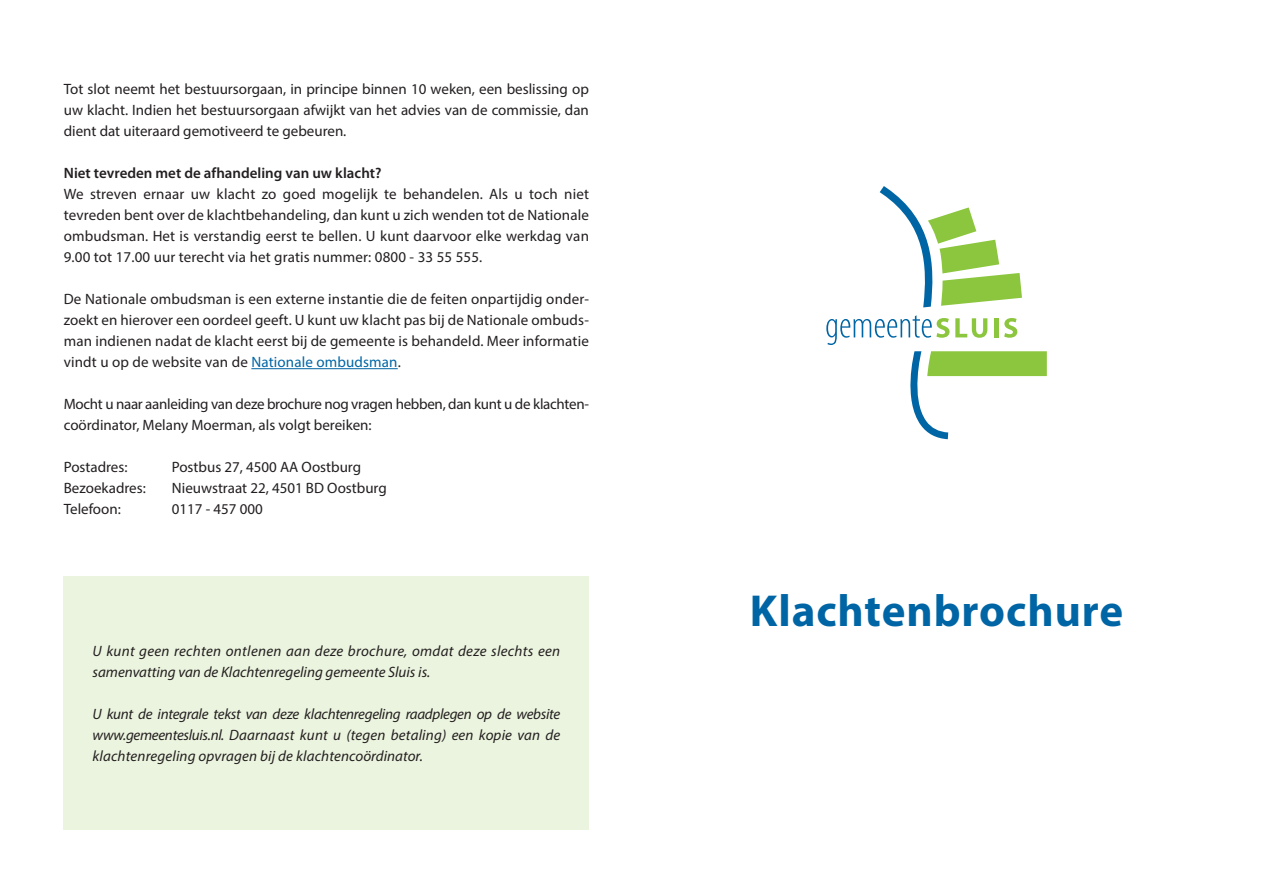
<style>
.page{position:relative;width:1263px;height:893px;background:#fff}
.page>*{position:absolute;margin:0;border:0;box-sizing:border-box;transform-origin:0 0}
.t1{font:700 45px "Myriad Pro";letter-spacing:.02em;color:#0065a4}
.t2{font:15px/21px "Myriad Pro";color:#231f20;text-align:justify}
.t3{font:italic 15px/21px "Myriad Pro";letter-spacing:.01em;color:#231f20}
.t4{font:15px/21px "Myriad Pro";letter-spacing:-.02em;color:#231f20}
.t5{font:600 15px "Myriad Pro";color:#231f20}
.s1{color:#0065a4}
</style>
<div class="page">
<hr style="left:251px;top:368px;width:147px;height:1px;background:#0065a4">
<svg style="left:826px;top:315px;width:123px;height:30px"></svg>
<svg style="left:955px;top:318px;width:32px;height:20px"></svg>
<hr style="left:994px;top:318px;width:4px;height:19px;background:#8bc63e">
<svg style="left:1004px;top:318px;width:13px;height:20px"></svg>
<svg style="left:910px;top:351px;width:137px;height:88px"></svg>
<svg style="left:880px;top:186px;width:142px;height:121px"></svg>
<div style="left:64px;top:576px;width:525px;height:253px;background:#ebf4de"></div>
<p class="t2" style="left:64px;top:78px;width:527px">Tot slot neemt het bestuursorgaan, in principe binnen 10 weken, een beslissing op uw klacht. Indien het bestuursorgaan afwijkt van het advies van de commissie, dan dient dat uiteraard gemotiveerd te gebeuren.</p>
<p class="t5" style="left:64px;top:164px;width:319px">Niet tevreden met de afhandeling van uw klacht?</p>
<p class="t2" style="left:64px;top:183px;width:527px">We streven ernaar uw klacht zo goed mogelijk te behandelen. Als u toch niet tevreden bent over de klachtbehandeling, dan kunt u zich wenden tot de Nationale ombudsman. Het is verstandig eerst te bellen. U kunt daarvoor elke werkdag van 9.00 tot 17.00 uur terecht via het gratis nummer: 0800 - 33 55 555.</p>
<p class="t2" style="left:64px;top:288px;width:527px">De Nationale ombudsman is een externe instantie die de feiten onpartijdig onder&shy;zoekt en hierover een oordeel geeft. U kunt uw klacht pas bij de Nationale ombuds&shy;man indienen nadat de klacht eerst bij de gemeente is behandeld. Meer informatie vindt u op de website van de <span class="s1">Nationale ombudsman</span>.</p>
<p class="t4" style="left:64px;top:393px;width:527px">Mocht u naar aanleiding van deze brochure nog vragen hebben, dan kunt u de klachten&shy;coördinator, Melany Moerman, als volgt bereiken:</p>
<p class="t2" style="left:64px;top:456px;width:65px">Postadres:</p>
<p class="t2" style="left:172px;top:456px;width:191px">Postbus 27, 4500 AA Oostburg</p>
<p class="t2" style="left:64px;top:477px;width:84px">Bezoekadres:</p>
<p class="t2" style="left:172px;top:477px;width:216px">Nieuwstraat 22, 4501 BD Oostburg</p>
<p class="t2" style="left:64px;top:498px;width:59px">Telefoon:</p>
<p class="t2" style="left:172px;top:498px;width:93px">0117 - 457 000</p>
<p class="t3" style="left:92px;top:640px;width:469px">U kunt geen rechten ontlenen aan deze brochure, omdat deze slechts een samenvatting van de Klachtenregeling gemeente Sluis is.</p>
<p class="t3" style="left:92px;top:703px;width:469px;text-align:justify">U kunt de integrale tekst van deze klachtenregeling raadplegen op de website www.gemeentesluis.nl. Daarnaast kunt u (tegen betaling) een kopie van de klachtenregeling opvragen bij de klachtencoördinator.</p>
<p class="t1" style="left:750px;top:581px;width:375px">Klachtenbrochure</p>
</div>
